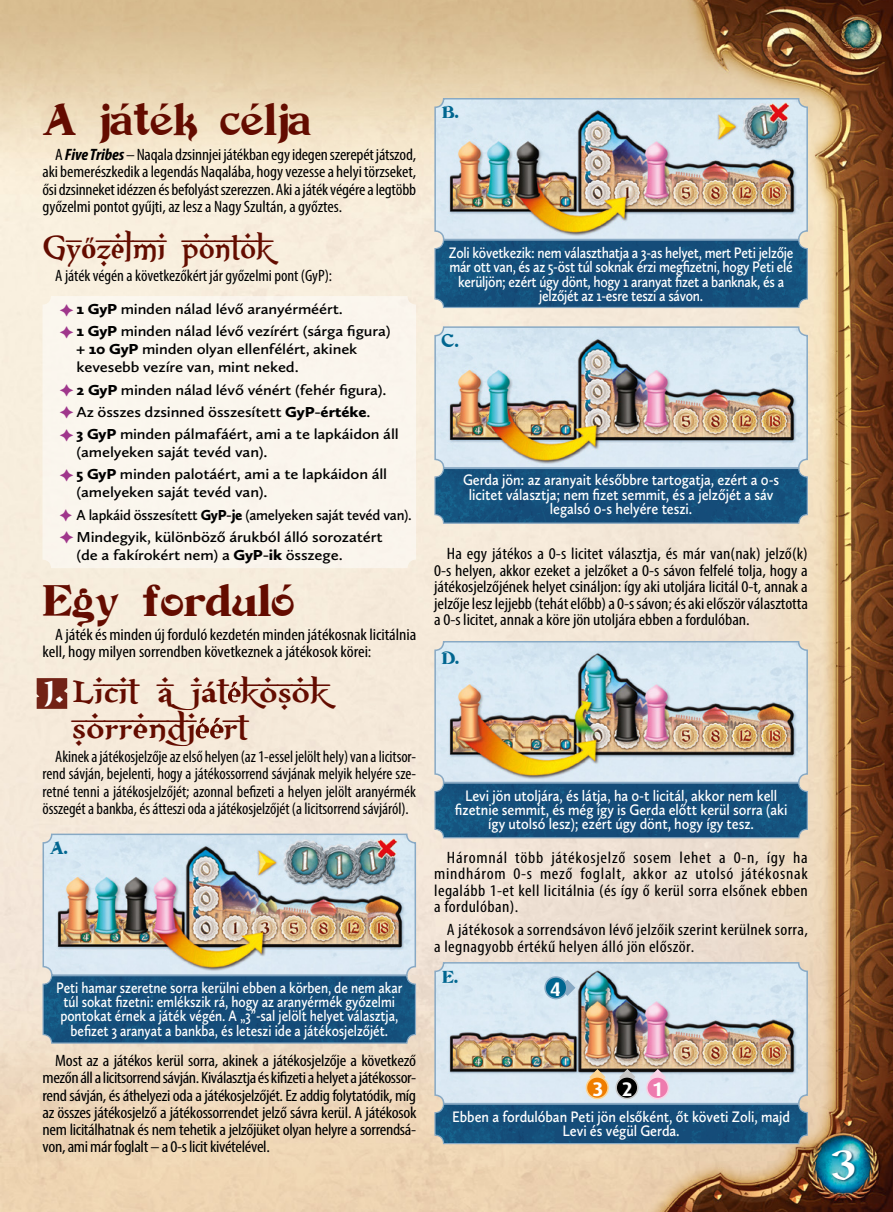
<style>
.page{position:relative;width:893px;height:1212px;background:#fff}
.page>*{position:absolute;margin:0;border:0;box-sizing:border-box;transform-origin:0 0}
.t1{font:42px "Devinne Swash";letter-spacing:-.015em;color:#640c00;scale:.95 1}
.t2{font:42px "Devinne Swash";letter-spacing:-.015em;color:#640c00}
.t3{font:37.5px "Vinque";color:#fff}
.t4{font:33px/36px "XXIIARABIAN ONENIGHTSTAND Bold";letter-spacing:-.005em;color:#640c00;scale:1.15 1}
.t5{font:33px "XXIIARABIAN ONENIGHTSTAND Bold";letter-spacing:-.005em;color:#640c00}
.t6{font:700 19.65px "Dax";color:#fff}
.t7{font:condensed 16.5px/16.5px "Myriad Pro";letter-spacing:-.005em;color:#000;text-align:justify;scale:1.1 1}
.t8{font:condensed 16.5px/17.2px "Myriad Pro";letter-spacing:-.005em;color:#000;text-align:justify}
.t9{font:condensed 16.5px/17.2px "Myriad Pro";letter-spacing:-.005em;color:#000;text-align:justify;scale:1.06 1}
.t10{font:condensed 16.5px/16.5px "Myriad Pro";letter-spacing:.02em;color:#000;scale:1.1 1}
.t11{font:16.5px "Devinne Swash";color:#006690}
.t12{font:600 15.75px/14.2px "Calluna Sans";letter-spacing:-.005em;color:#fff;text-align:center;scale:.9 1}
.t13{font:600 15.75px/14.2px "Calluna Sans";letter-spacing:-.005em;color:#fff;text-align:center;scale:.85 1}
.t14{font:600 15.75px/14.2px "Calluna Sans";letter-spacing:-.005em;color:#fff;text-align:center;scale:.86 1}
.t15{font:600 15px/22.2px "Calluna Sans";letter-spacing:-.01em;color:#000;scale:1.1 1}
.s1{font-weight:700;font-style:italic}
.s2{font-family:"Arno Pro";font-weight:700}
.s3{color:#9f368b}
.s4{font-weight:900}
.s5{color:#fff}
</style>
<div class="page">
<img style="left:0;top:0;width:893px;height:1212px">
<svg style="left:832px;top:1149px;width:26px;height:33px"></svg>
<img style="left:435px;top:99px;width:372px;height:208px">
<div style="left:434px;top:98px;width:374px;height:142px;border:2px solid #88a9c4;border-radius:9px"></div>
<img style="left:435px;top:963px;width:372px;height:180px">
<div style="left:434px;top:962px;width:374px;height:142px;border:2px solid #88a9c4;border-radius:9px"></div>
<img style="left:435px;top:642px;width:372px;height:196px">
<div style="left:434px;top:641px;width:374px;height:142px;border:2px solid #88a9c4;border-radius:9px"></div>
<svg style="left:37px;top:678px;width:30px;height:31px"></svg>
<div style="left:43px;top:296px;width:373px;height:272px;background:#faf6ed;border-radius:9px"></div>
<svg style="left:563px;top:980px;width:12px;height:16px"></svg>
<div style="left:545px;top:977px;width:22px;height:21px;background:#006690;border-radius:50%"></div>
<div style="left:544px;top:976px;width:23px;height:23px;border:2px solid #88a9c4;border-radius:50%"></div>
<svg style="left:589px;top:1069px;width:17px;height:12px"></svg>
<div style="left:586px;top:1077px;width:22px;height:21px;background:#ef7d00;border-radius:50%"></div>
<div style="left:586px;top:1076px;width:23px;height:23px;border:2px solid #fdd491;border-radius:50%"></div>
<svg style="left:619px;top:1069px;width:16px;height:11px"></svg>
<div style="left:616px;top:1077px;width:22px;height:21px;background:#000;border-radius:50%"></div>
<div style="left:615px;top:1076px;width:24px;height:23px;border:2px solid #c6c6c6;border-radius:50%"></div>
<svg style="left:650px;top:1069px;width:16px;height:12px"></svg>
<div style="left:647px;top:1077px;width:21px;height:21px;background:#ee7bae;border-radius:50%"></div>
<div style="left:646px;top:1076px;width:23px;height:23px;border:2px solid #f9d3e6;border-radius:50%"></div>
<div style="left:435px;top:1104px;width:372px;height:39px;background:linear-gradient(to right,#17527d,#17507b);border-radius:9px"></div>
<div style="left:434px;top:1103px;width:374px;height:41px;border:1px solid #88a9c4;border-radius:9px"></div>
<div style="left:435px;top:783px;width:372px;height:55px;background:linear-gradient(to right,#17527d,#16507b);border-radius:9px"></div>
<div style="left:434px;top:782px;width:374px;height:56px;border:1px solid #88a9c4;border-radius:9px"></div>
<img style="left:435px;top:327px;width:372px;height:196px">
<div style="left:434px;top:326px;width:374px;height:143px;border:2px solid #88a9c4;border-radius:9px"></div>
<div style="left:435px;top:468px;width:372px;height:55px;background:linear-gradient(to right,#17527d,#17507b);border-radius:9px"></div>
<div style="left:434px;top:468px;width:374px;height:56px;border:1px solid #88a9c4;border-radius:9px"></div>
<div style="left:435px;top:240px;width:372px;height:67px;background:#154d79;border-radius:9px"></div>
<div style="left:434px;top:239px;width:374px;height:69px;border:1px solid #88a9c4;border-radius:9px"></div>
<img style="left:43px;top:834px;width:372px;height:209px">
<div style="left:43px;top:833px;width:373px;height:143px;border:2px solid #88a9c4;border-radius:9px"></div>
<div style="left:43px;top:976px;width:372px;height:67px;background:#154d79;border-radius:9px"></div>
<div style="left:43px;top:975px;width:373px;height:68px;border:1px solid #88a9c4;border-radius:9px"></div>
<svg style="left:228px;top:682px;width:13px;height:20px"></svg>
<svg style="left:196px;top:718px;width:28px;height:20px"></svg>
<h1 class="t1" style="left:43px;top:93px;width:285px">A játék célja</h1>
<p class="t9" style="left:43px;top:146px;width:354px;text-indent:13px">A <span class="s1">Five Tribes</span> – Naqala dzsinnjei játékban egy idegen szerepét játszod, aki bemerészkedik a legendás Naqalába, hogy vezesse a helyi törzseket, ősi dzsinneket idézzen és befolyást szerezzen. Aki a játék végére a legtöbb győzelmi pontot gyűjti, az lesz a Nagy Szultán, a győztes.</p>
<h3 class="t5" style="left:43px;top:225px;width:232px">GY<span class="s2">ő</span>ZELMI PONTOK</h3>
<p class="t8" style="left:55px;top:267px;width:278px">A játék végén a következőkért jár győzelmi pont (GyP):</p>
<p class="t15" style="left:60px;top:298px;width:302px"><span class="s3">✦</span> <span class="s4">1 GyP</span> minden nálad lévő aranyérméért.<br><span class="s3">✦</span> <span class="s4">1 GyP</span> minden nálad lévő vezírért (sárga figura)</p>
<p class="t15" style="left:77px;top:340px;width:257px;line-height:18px"><span class="s4">+ 10 GyP</span> minden olyan ellenfélért, akinek kevesebb vezíre van, mint neked.</p>
<p class="t15" style="left:60px;top:378px;width:310px"><span class="s3">✦</span> <span class="s4">2 GyP</span> minden nálad lévő vénért (fehér figura). <span class="s3">✦</span> Az összes dzsinned összesített <span class="s4">GyP-értéke</span>.<br><span class="s3">✦</span> <span class="s4">3 GyP</span> minden pálmafáért, ami a te lapkáidon áll</p>
<p class="t15" style="left:60px;top:441px;width:299px;text-indent:17px">(amelyeken saját tevéd van).<br><span class="s3">✦</span> <span class="s4">5 GyP</span> minden palotáért, ami a te lapkáidon áll</p>
<p class="t15" style="left:60px;top:481px;width:322px;text-indent:17px">(amelyeken saját tevéd van).<br><span class="s3">✦</span> A lapkáid összesített <span class="s4">GyP-je</span> (amelyeken saját tevéd van). <span class="s3">✦</span> Mindegyik, különböző árukból álló sorozatért</p>
<p class="t15" style="left:77px;top:543px;width:243px">(de a fakírokért nem) a <span class="s4">GyP-ik</span> összege.</p>
<h1 class="t2" style="left:43px;top:574px;width:253px">Egy forduló</h1>
<p class="t7" style="left:43px;top:625px;width:341px;line-height:17.2px;text-indent:13px">A játék és minden új forduló kezdetén minden játékosnak licitálnia kell, hogy milyen sorrendben következnek a játékosok körei:</p>
<h3 class="t4" style="left:72px;top:674px;width:225px;text-indent:-30px"><span class="s5">1.</span> LICIT A J<span class="s2">á</span>T KOSOK<br>SORRENDJ RT</h3>
<p class="t8" style="left:43px;top:748px;width:375px;text-indent:13px">Akinek a játékosjelzője az első helyen (az 1-essel jelölt hely) van a licitsor&shy;rend sávján, bejelenti, hogy a játékossorrend sávjának melyik helyére sze&shy;retné tenni a játékosjelzőjét; azonnal befizeti a helyen jelölt aranyérmék összegét a bankba, és átteszi oda a játékosjelzőjét (a licitsorrend sávjáról).</p>
<p class="t11" style="left:50px;top:838px;width:19px">A.</p>
<p class="t13" style="left:56px;top:980px;width:409px">Peti hamar szeretne sorra kerülni ebben a körben, de nem akar túl sokat fizetni: emlékszik rá, hogy az aranyérmék győzelmi pontokat érnek a játék végén. A „3”-sal jelölt helyet választja, befizet 3 aranyat a bankba, és leteszi ide a játékosjelzőjét.</p>
<p class="t7" style="left:43px;top:1052px;width:342px;line-height:17.2px;text-indent:13px">Most az a játékos kerül sorra, akinek a játékosjelzője a következő mezőn áll a licitsorrend sávján. Kiválasztja és kifizeti a helyet a játékossor&shy;rend sávján, és áthelyezi oda a játékosjelzőjét. Ez addig folytatódik, míg az összes játékosjelző a játékossorrendet jelző sávra kerül. A játékosok nem licitálhatnak és nem tehetik a jelzőjüket olyan helyre a sorrendsá&shy;von, ami már foglalt – a 0-s licit kivételével.</p>
<p class="t11" style="left:441px;top:102px;width:19px">B.</p>
<p class="t14" style="left:449px;top:245px;width:402px">Zoli következik: nem választhatja a 3-as helyet, mert Peti jelzője már ott van, és az 5-öst túl soknak érzi megfizetni, hogy Peti elé kerüljön; ezért úgy dönt, hogy 1 aranyat fizet a banknak, és a jelzőjét az 1-esre teszi a sávon.</p>
<p class="t11" style="left:442px;top:331px;width:18px">C.</p>
<p class="t12" style="left:463px;top:473px;width:353px">Gerda jön: az aranyait későbbre tartogatja, ezért a 0-s licitet választja; nem fizet semmit, és a jelzőjét a sáv legalsó 0-s helyére teszi.</p>
<p class="t7" style="left:434px;top:545px;width:341px;text-indent:13px">Ha egy játékos a 0-s licitet választja, és már van(nak) jelző(k)<br>0-s helyen, akkor ezeket a jelzőket a 0-s sávon felfelé tolja, hogy a játékosjelzőjének helyet csináljon: így aki utoljára licitál 0-t, annak a jelzője lesz lejjebb (tehát előbb) a 0-s sávon; és aki először választotta a 0-s licitet, annak a köre jön utoljára ebben a fordulóban.</p>
<p class="t11" style="left:441px;top:647px;width:20px">D.</p>
<p class="t12" style="left:455px;top:788px;width:371px">Levi jön utoljára, és látja, ha 0-t licitál, akkor nem kell fizetnie semmit, és még így is Gerda előtt kerül sorra (aki így utolsó lesz); ezért úgy dönt, hogy így tesz.</p>
<p class="t7" style="left:434px;top:849px;width:341px;text-indent:13px">Háromnál több játékosjelző sosem lehet a 0-n, így ha mindhárom 0-s mező foglalt, akkor az utolsó játékosnak legalább 1-et kell licitálnia (és így ő kerül sorra elsőnek ebben a fordulóban).</p>
<p class="t10" style="left:434px;top:921px;width:341px;text-indent:13px">A játékosok a sorrendsávon lévő jelzőik szerint kerülnek sorra, a legnagyobb értékű helyen álló jön először.</p>
<p class="t11" style="left:442px;top:966px;width:17px">E.</p>
<p class="t6" style="left:550px;top:978px;width:13px">4</p>
<p class="t6" style="left:592px;top:1078px;width:72px">321</p>
<p class="t12" style="left:452px;top:1109px;width:377px">Ebben a fordulóban Peti jön elsőként, őt követi Zoli, majd<br>Levi és végül Gerda.</p>
<h2 class="t3" style="left:831px;top:1141px;width:26px">3</h2>
</div>
